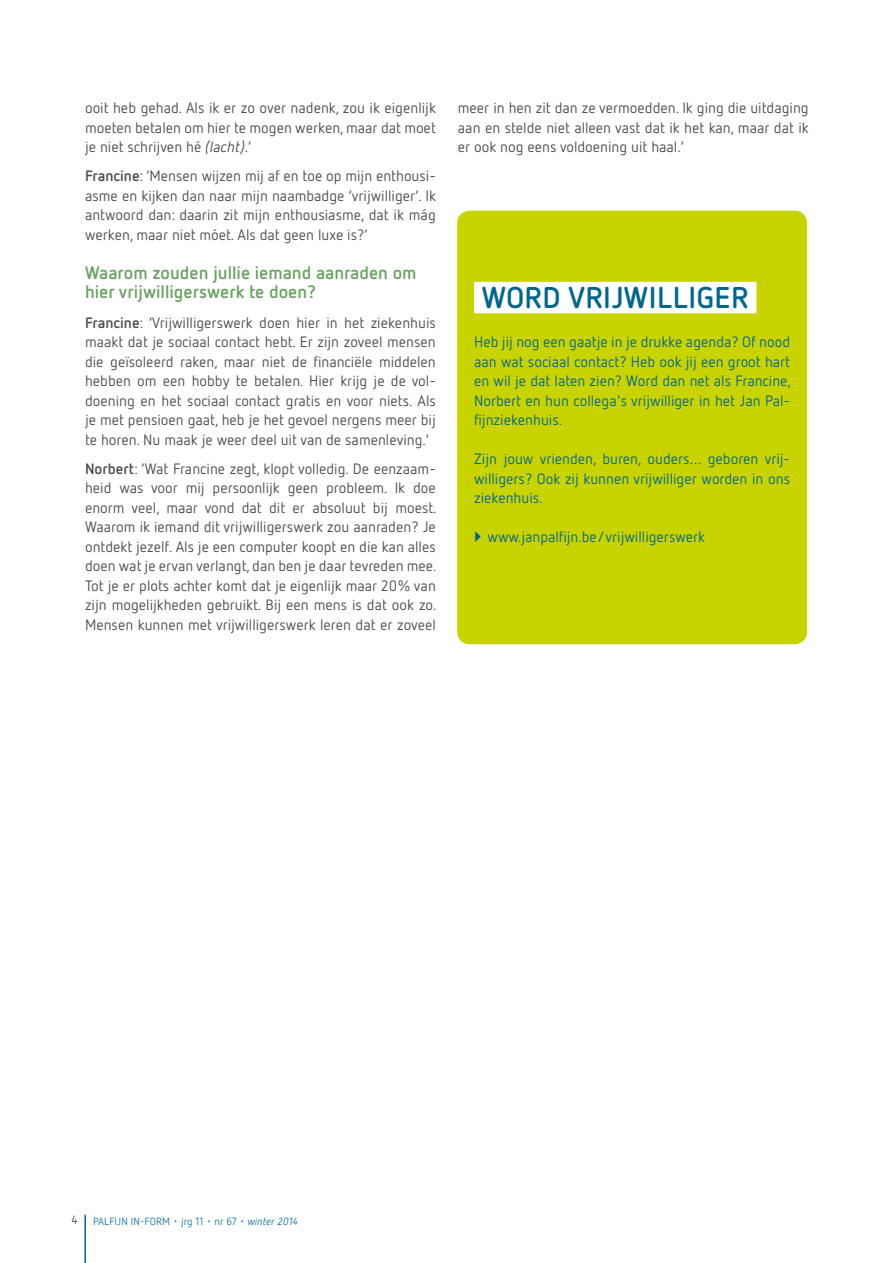
<style>
.page{position:relative;width:893px;height:1263px;background:#fff}
.page>*{position:absolute;margin:0;border:0;box-sizing:border-box;transform-origin:0 0}
.t1{font:700 30px "Netto OT";letter-spacing:.01em;color:#00668f}
.t2{font:700 18px/19.5px "Netto OT";color:#67a35e}
.t3{font:15px/19.5px "Netto OT";color:#4a4a49;text-align:justify}
.t4{font:15px/19.5px "Netto OT";color:#00668f;text-align:justify}
.t5{font:12px "Netto OT";color:#4a4a49}
.t6{font:10.5px "Netto OT";letter-spacing:.01em;color:#0a79a0}
.s1{font-style:italic}
.s2{font-weight:700}
</style>
<div class="page">
<hr style="left:84px;top:1215px;width:2px;height:48px;background:#00668f">
<div style="left:457px;top:211px;width:350px;height:433px;background:#c8d300;border-radius:13px"></div>
<div style="left:474px;top:282px;width:282px;height:31px;background:#fff"></div>
<p class="t3" style="left:85px;top:98px;width:352px">ooit heb gehad. Als ik er zo over nadenk, zou ik eigenlijk moeten betalen om hier te mogen werken, maar dat moet je niet schrijven hé <span class="s1">(lacht)</span>.’</p>
<p class="t3" style="left:85px;top:166px;width:352px"><span class="s2">Francine</span>: ‘Mensen wijzen mij af en toe op mijn enthousi&shy;asme en kijken dan naar mijn naambadge ‘vrijwilliger’. Ik antwoord dan: daarin zit mijn enthousiasme, dat ik mág werken, maar niet móet. Als dat geen luxe is?’</p>
<p class="t2" style="left:85px;top:262px;width:333px">Waarom zouden jullie iemand aanraden om hier vrijwilligerswerk te doen?</p>
<p class="t3" style="left:85px;top:312px;width:352px"><span class="s2">Francine</span>: ‘Vrijwilligerswerk doen hier in het ziekenhuis maakt dat je sociaal contact hebt. Er zijn zoveel mensen die geïsoleerd raken, maar niet de financiële middelen hebben om een hobby te betalen. Hier krijg je de vol&shy;doening en het sociaal contact gratis en voor niets. Als je met pensioen gaat, heb je het gevoel nergens meer bij te horen. Nu maak je weer deel uit van de samenleving.’</p>
<p class="t3" style="left:85px;top:459px;width:353px"><span class="s2">Norbert</span>: ‘Wat Francine zegt, klopt volledig. De eenzaam&shy;heid was voor mij persoonlijk geen probleem. Ik doe enorm veel, maar vond dat dit er absoluut bij moest.<br>Waarom ik iemand dit vrijwilligerswerk zou aanraden? Je ontdekt jezelf. Als je een computer koopt en die kan alles doen wat je ervan verlangt, dan ben je daar tevreden mee.<br>Tot je er plots achter komt dat je eigenlijk maar 20% van zijn mogelijkheden gebruikt. Bij een mens is dat ook zo.<br>Mensen kunnen met vrijwilligerswerk leren dat er zoveel</p>
<p class="t3" style="left:458px;top:98px;width:352px">meer in hen zit dan ze vermoedden. Ik ging die uitdaging aan en stelde niet alleen vast dat ik het kan, maar dat ik er ook nog eens voldoening uit haal.’</p>
<h1 class="t1" style="left:482px;top:279px;width:268px">WORD VRIJWILLIGER</h1>
<p class="t4" style="left:474px;top:332px;width:318px">Heb jij nog een gaatje in je drukke agenda? Of nood aan wat sociaal contact? Heb ook jij een groot hart en wil je dat laten zien? Word dan net als Francine, Norbert en hun collega's vrijwilliger in het Jan Pal&shy;fijnziekenhuis.</p>
<p class="t4" style="left:474px;top:449px;width:317px">Zijn jouw vrienden, buren, ouders… geboren vrij&shy;willigers? Ook zij kunnen vrijwilliger worden in ons ziekenhuis.</p>
<p class="t4" style="left:488px;top:527px;width:219px">www.janpalfijn.be/vrijwilligerswerk</p>
<p class="t5" style="left:71px;top:1212px;width:8px">4</p>
<p class="t6" style="left:93px;top:1214px;width:206px">PALFIJN IN-FORM • jrg 11 • nr 67 • <span class="s1">winter 2014</span></p>
</div>
